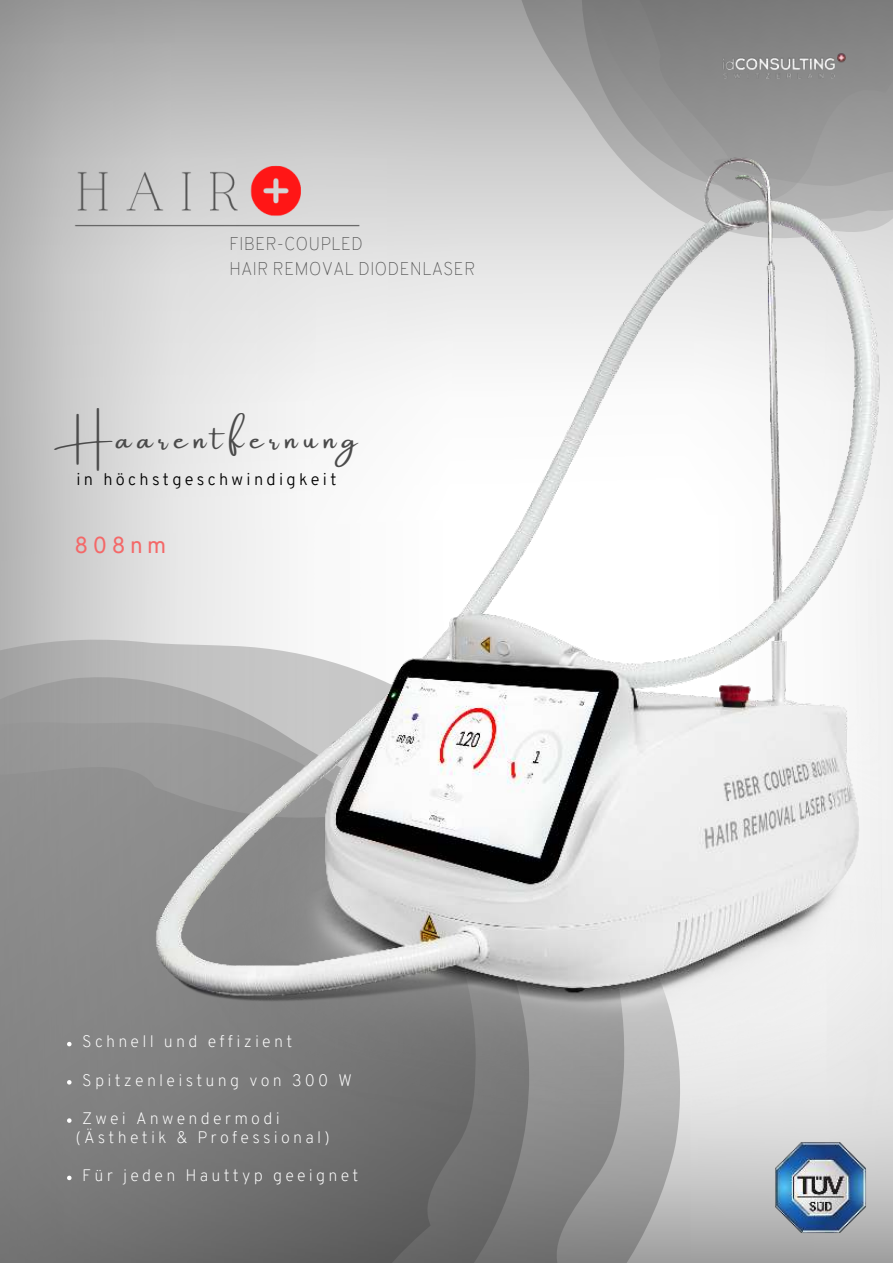
<style>
.page{position:relative;width:893px;height:1264px;background:#fff}
.page>*{position:absolute;margin:0;border:0;box-sizing:border-box;transform-origin:0 0}
.t1{font:28.95px "Amsterdam One";letter-spacing:.215em;color:#4b4b4b}
.t2{font:22.5px "Overpass";letter-spacing:.2em;color:#f46868}
.t3{font:100 18px/24.8px "Overpass";color:#545454}
.t4{font:300 16.5px "Overpass";letter-spacing:.2em;color:#000}
.t5{font:200 16.2px "Overpass";letter-spacing:.2em;color:#fff}
</style>
<div class="page">
<svg style="left:0;top:717px;width:75px;height:545px;background:#868686"></svg>
<div style="left:576px;top:0;width:316px;height:14px;background:#7b7b7b"></div>
<img style="left:75px;top:14px;width:817px;height:1248px">
<img style="left:0;top:0;width:544px;height:235px">
<img style="left:772px;top:1139px;width:95px;height:95px">
<svg style="left:67px;top:1041px;width:5px;height:5px"></svg>
<svg style="left:67px;top:1080px;width:5px;height:4px"></svg>
<svg style="left:67px;top:1118px;width:5px;height:4px"></svg>
<svg style="left:67px;top:1175px;width:5px;height:5px"></svg>
<p class="t3" style="left:229px;top:231px;width:248px">FIBER-COUPLED<br>HAIR REMOVAL DIODENLASER</p>
<h1 class="t1" style="left:55px;top:422px;width:304px">Haarentfernung</h1>
<p class="t4" style="left:76px;top:467px;width:261px">in höchstgeschwindigkeit</p>
<h2 class="t2" style="left:75px;top:529px;width:93px">808nm</h2>
<p class="t5" style="left:82px;top:1030px;width:211px">Schnell und effizient</p>
<p class="t5" style="left:82px;top:1068px;width:271px">Spitzenleistung von 300 W</p>
<p class="t5" style="left:82px;top:1106px;width:199px">Zwei Anwendermodi</p>
<p class="t5" style="left:75px;top:1125px;width:256px">(Ästhetik &amp; Professional)</p>
<p class="t5" style="left:82px;top:1164px;width:278px">Für jeden Hauttyp geeignet</p>
</div>
